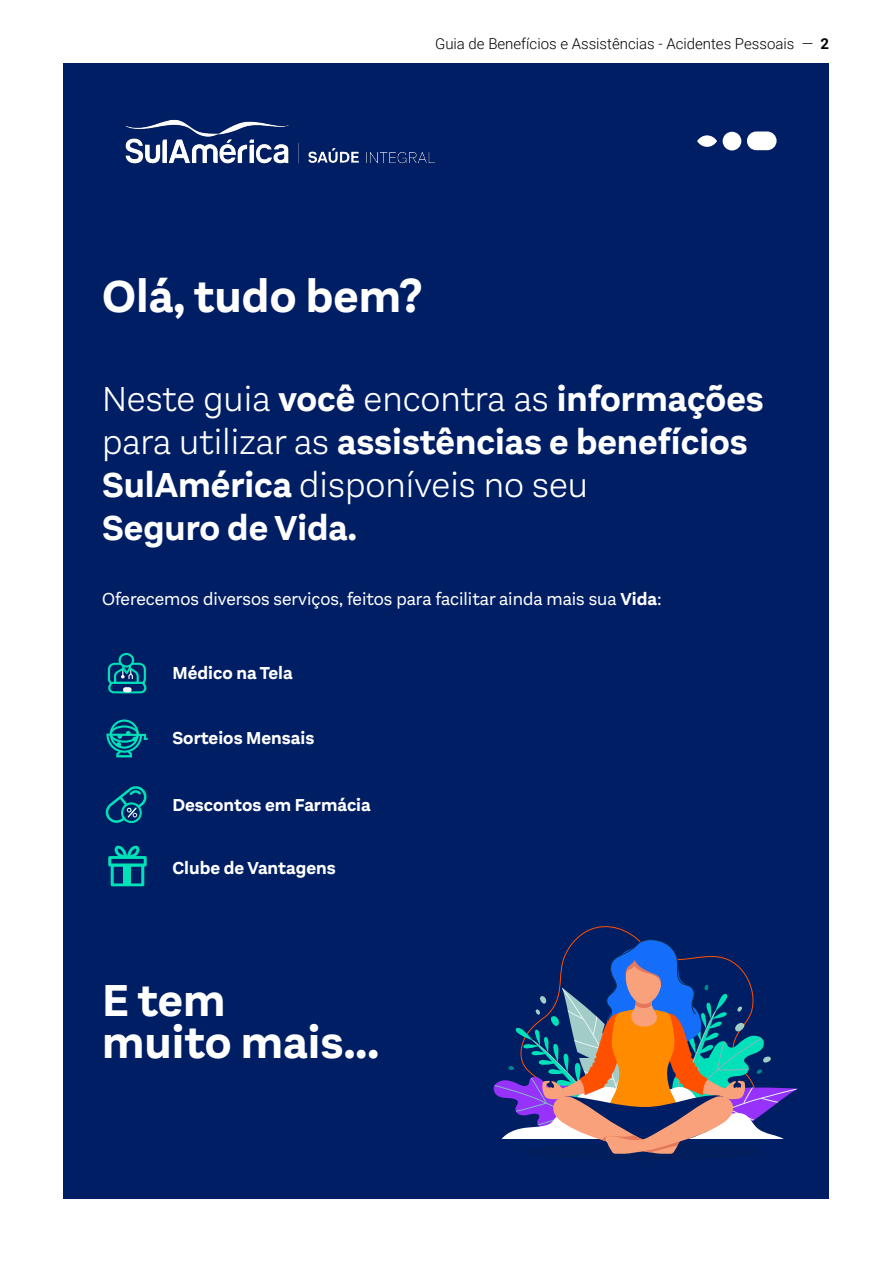
<style>
.page{position:relative;width:893px;height:1263px;background:#fff}
.page>*{position:absolute;margin:0;border:0;box-sizing:border-box;transform-origin:0 0}
.t1{font:700 46.5px/42px "Aestetico";color:#fff}
.t2{font:700 36px/43.2px "Aestetico";color:#fff}
.t3{font:18px "Aestetico";color:#fff}
.t4{font:700 18px "Aestetico";color:#fff}
.t5{font:300 15px "Roboto";color:#000}
.s1{font-weight:700}
.s2{font-weight:300}
</style>
<div class="page">
<div style="left:64px;top:64px;width:765px;height:1135px;background:#001e64"></div>
<svg style="left:493px;top:937px;width:305px;height:217px"></svg>
<div style="left:124px;top:864px;width:7px;height:20px;background:#00e1b9"></div>
<svg style="left:114px;top:845px;width:26px;height:11px"></svg>
<div style="left:111px;top:864px;width:33px;height:22px;border:3px solid #00e1b9"></div>
<div style="left:108px;top:856px;width:39px;height:10px;border:3px solid #00e1b9"></div>
<div style="left:110px;top:719px;width:29px;height:30px;border:2px solid #00e1b9;border-radius:50%"></div>
<div style="left:110px;top:725px;width:29px;height:18px;border:2px solid #00e1b9;border-radius:50%"></div>
<svg style="left:106px;top:731px;width:42px;height:26px"></svg>
<div style="left:747px;top:131px;width:30px;height:19px;background:#fff;border-radius:9px"></div>
<svg style="left:697px;top:135px;width:20px;height:12px"></svg>
<div style="left:723px;top:132px;width:18px;height:18px;background:#fff;border-radius:50%"></div>
<div style="left:119px;top:653px;width:15px;height:14px;border:2px solid #00e1b9;border-radius:50%"></div>
<svg style="left:107px;top:662px;width:40px;height:32px"></svg>
<div style="left:123px;top:687px;width:9px;height:5px;background:#fff;border-radius:3px"></div>
<hr style="left:111px;top:682px;width:32px;height:2px;background:#00e1b9">
<svg style="left:105px;top:786px;width:42px;height:38px"></svg>
<img style="left:125px;top:119px;width:310px;height:45px">
<p class="t5" style="left:435px;top:33px;width:396px">Guia de Benefícios e Assistências - Acidentes Pessoais — <span class="s1">2</span></p>
<p class="t1" style="left:102px;top:276px;width:322px">Olá, tudo bem?</p>
<p class="t2" style="left:102px;top:378px;width:663px"><span class="s2">Neste guia</span> você <span class="s2">encontra as</span> informações <span class="s2">para utilizar as</span> assistências e benefícios<br>SulAmérica <span class="s2">disponíveis no seu<br></span>Seguro de Vida.</p>
<p class="t3" style="left:102px;top:589px;width:561px">Oferecemos diversos serviços, feitos para facilitar ainda mais sua <span class="s1">Vida</span>:</p>
<p class="t4" style="left:172px;top:663px;width:122px">Médico na Tela</p>
<p class="t4" style="left:172px;top:727px;width:143px">Sorteios Mensais</p>
<p class="t4" style="left:172px;top:795px;width:200px">Descontos em Farmácia</p>
<p class="t4" style="left:172px;top:857px;width:165px">Clube de Vantagens</p>
<p class="t1" style="left:102px;top:980px;width:279px">E tem<br>muito mais...</p>
</div>
